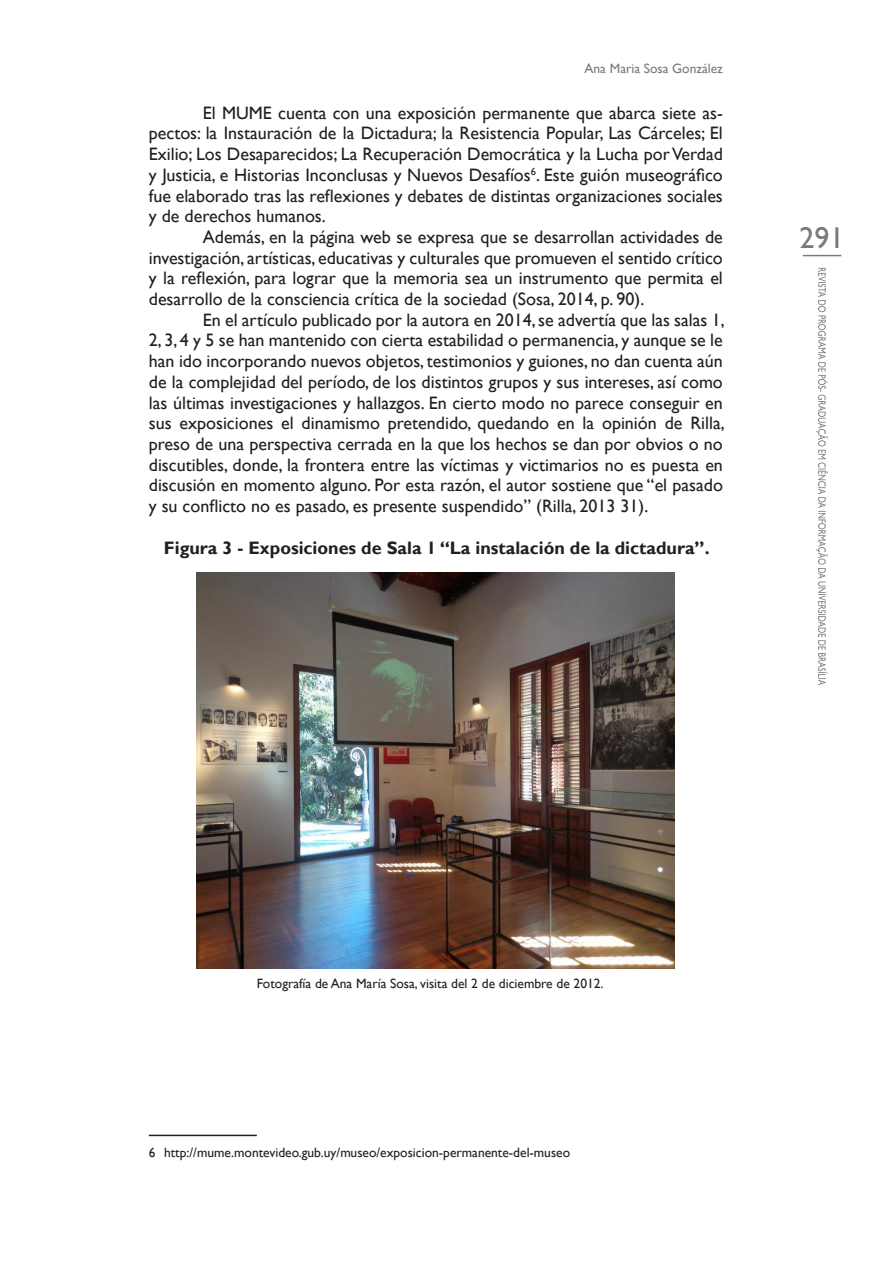
<style>
.page{position:relative;width:893px;height:1263px;background:#fff}
.page>*{position:absolute;margin:0;border:0;box-sizing:border-box;transform-origin:0 0}
.t1{font:30px "Gill Sans";color:#797a79}
.t2{font:18px/20.7px "Gill Sans";color:#231f20;text-align:justify}
.t3{font:700 18px "Gill Sans";color:#231f20}
.rodapé_museu_Pamela{font:13.5px "Gill Sans";color:#231f20}
.Museologia_Pamela{font:13.5px "Gill Sans";color:#231f20}
.t4{font:13.5px "Gill Sans";color:#797a79}
</style>
<div class="page">
<svg style="left:816px;top:268px;width:12px;height:417px"></svg>
<hr style="left:803px;top:255px;width:38px;height:1px;background:#797a79">
<hr style="left:149px;top:1135px;width:108px;height:1px;background:#231f20">
<img style="left:197px;top:572px;width:478px;height:396px">
<p class="t4" style="left:584px;top:61px;width:140px">Ana Maria Sosa González</p>
<p class="t2" style="left:149px;top:103px;width:576px;text-indent:54px">El MUME cuenta con una exposición permanente que abarca siete as&shy;pectos: la Instauración de la Dictadura; la Resistencia Popular, Las Cárceles; El Exilio; Los Desaparecidos; La Recuperación Democrática y la Lucha por Verdad y Justicia, e Historias Inconclusas y Nuevos Desafíos<sup>6</sup>. Este guión museográfico fue elaborado tras las reflexiones y debates de distintas organizaciones sociales y de derechos humanos.</p>
<p class="t2" style="left:149px;top:227px;width:576px;text-indent:54px">Además, en la página web se expresa que se desarrollan actividades de investigación, artísticas, educativas y culturales que promueven el sentido crítico y la reflexión, para lograr que la memoria sea un instrumento que permita el desarrollo de la consciencia crítica de la sociedad (Sosa, 2014, p. 90).</p>
<p class="t2" style="left:149px;top:310px;width:577px;text-indent:54px">En el artículo publicado por la autora en 2014, se advertía que las salas 1, 2, 3, 4 y 5 se han mantenido con cierta estabilidad o permanencia, y aunque se le han ido incorporando nuevos objetos, testimonios y guiones, no dan cuenta aún de la complejidad del período, de los distintos grupos y sus intereses, así como las últimas investigaciones y hallazgos. En cierto modo no parece conseguir en sus exposiciones el dinamismo pretendido, quedando en la opinión de Rilla, preso de una perspectiva cerrada en la que los hechos se dan por obvios o no discutibles, donde, la frontera entre las víctimas y victimarios no es puesta en discusión en momento alguno. Por esta razón, el autor sostiene que “el pasado y su conflicto no es pasado, es presente suspendido” (Rilla, 2013 31).</p>
<p class="t3" style="left:164px;top:537px;width:547px">Figura 3 - Exposiciones de Sala 1 “La instalación de la dictadura”.</p>
<h1 class="t1" style="left:800px;top:221px;width:46px">291</h1>
<p class="Museologia_Pamela" style="left:257px;top:976px;width:348px">Fotografía de Ana María Sosa, visita del 2 de diciembre de 2012.</p>
<p class="rodapé_museu_Pamela" style="left:149px;top:1144px;width:423px">6 http://mume.montevideo.gub.uy/museo/exposicion-permanente-del-museo</p>
</div>
